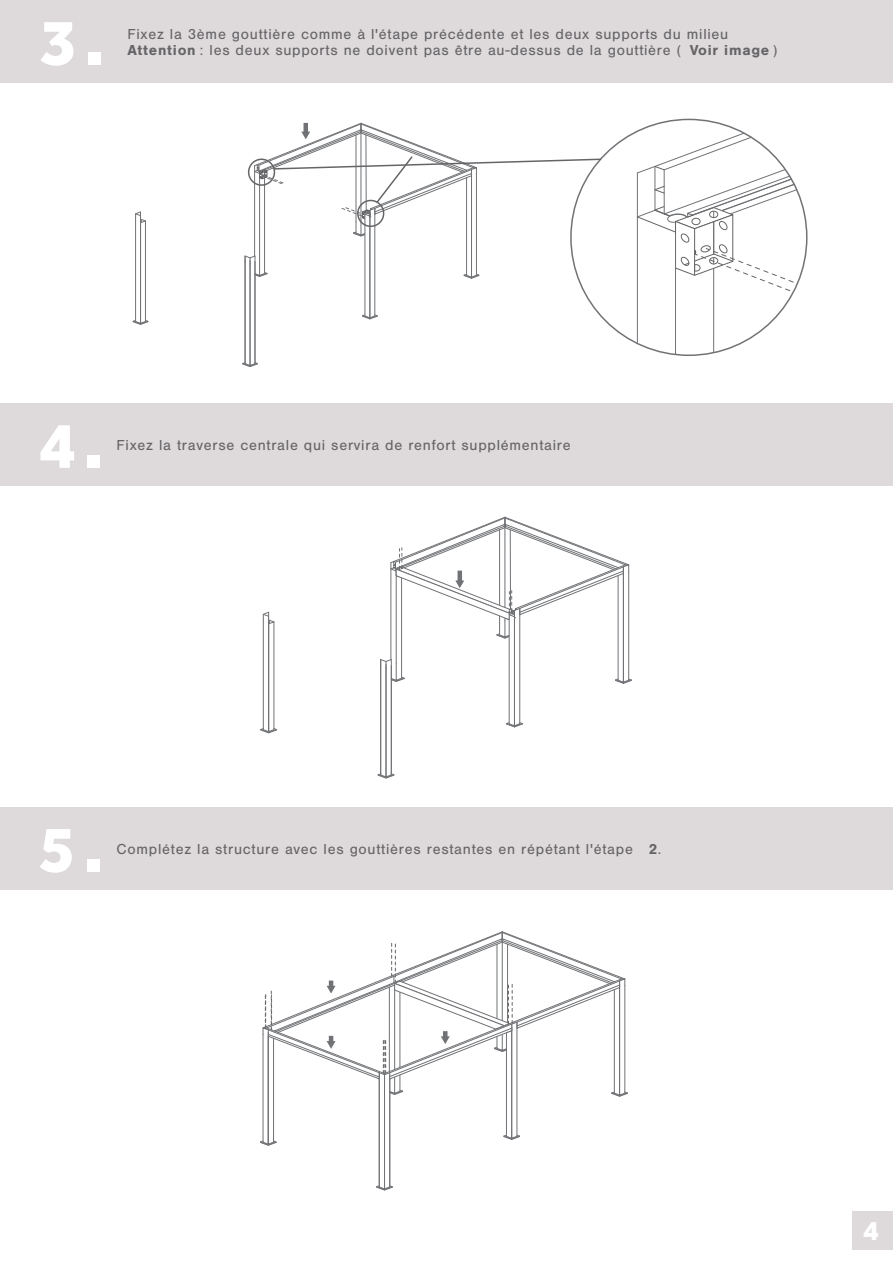
<style>
.page{position:relative;width:893px;height:1263px;background:#fff}
.page>*{position:absolute;margin:0;border:0;box-sizing:border-box;transform-origin:0 0}
.t1{font:800 67.5px "Effra";color:#fff}
.t2{font:800 28.5px "Effra";color:#fff}
.t3{font:15px/16.5px "Nimbus San";letter-spacing:.05em;color:#656466}
.s1{font-weight:700}
</style>
<div class="page">
<div style="left:0;top:0;width:893px;height:82px;background:#dedadc"></div>
<div style="left:852px;top:1211px;width:41px;height:38px;background:#dedadc"></div>
<div style="left:0;top:807px;width:893px;height:83px;background:#dedadc"></div>
<div style="left:0;top:404px;width:893px;height:82px;background:#dedadc"></div>
<hr style="left:675px;top:235px;width:1px;height:119px;background:#707275">
<hr style="left:713px;top:268px;width:1px;height:85px;background:#707275">
<hr style="left:637px;top:173px;width:1px;height:170px;background:#707275">
<svg style="left:133px;top:211px;width:16px;height:114px"></svg>
<svg style="left:260px;top:611px;width:17px;height:122px"></svg>
<svg style="left:378px;top:517px;width:254px;height:262px"></svg>
<svg style="left:242px;top:123px;width:360px;height:244px"></svg>
<svg style="left:260px;top:931px;width:368px;height:259px"></svg>
<svg style="left:637px;top:133px;width:160px;height:159px"></svg>
<h1 class="t1" style="left:40px;top:2px;width:66px">3.</h1>
<p class="t3" style="left:127px;top:26px;width:651px">Fixez la 3ème gouttière comme à l'étape précédente et les deux supports du milieu<br><span class="s1">Attention</span> : les deux supports ne doivent pas être au-dessus de la gouttière ( <span class="s1">Voir image</span> )</p>
<h1 class="t1" style="left:39px;top:405px;width:39px">5</h1>
<h1 class="t1" style="left:39px;top:405px;width:66px">4.</h1>
<p class="t3" style="left:117px;top:437px;width:456px">Fixez la traverse centrale qui servira de renfort supplémentaire</p>
<h1 class="t1" style="left:39px;top:809px;width:66px">5.</h1>
<p class="t3" style="left:117px;top:841px;width:546px">Complétez la structure avec les gouttières restantes en répétant l'étape <span class="s1">2</span>.</p>
<h2 class="t2" style="left:863px;top:1213px;width:17px">4</h2>
</div>
